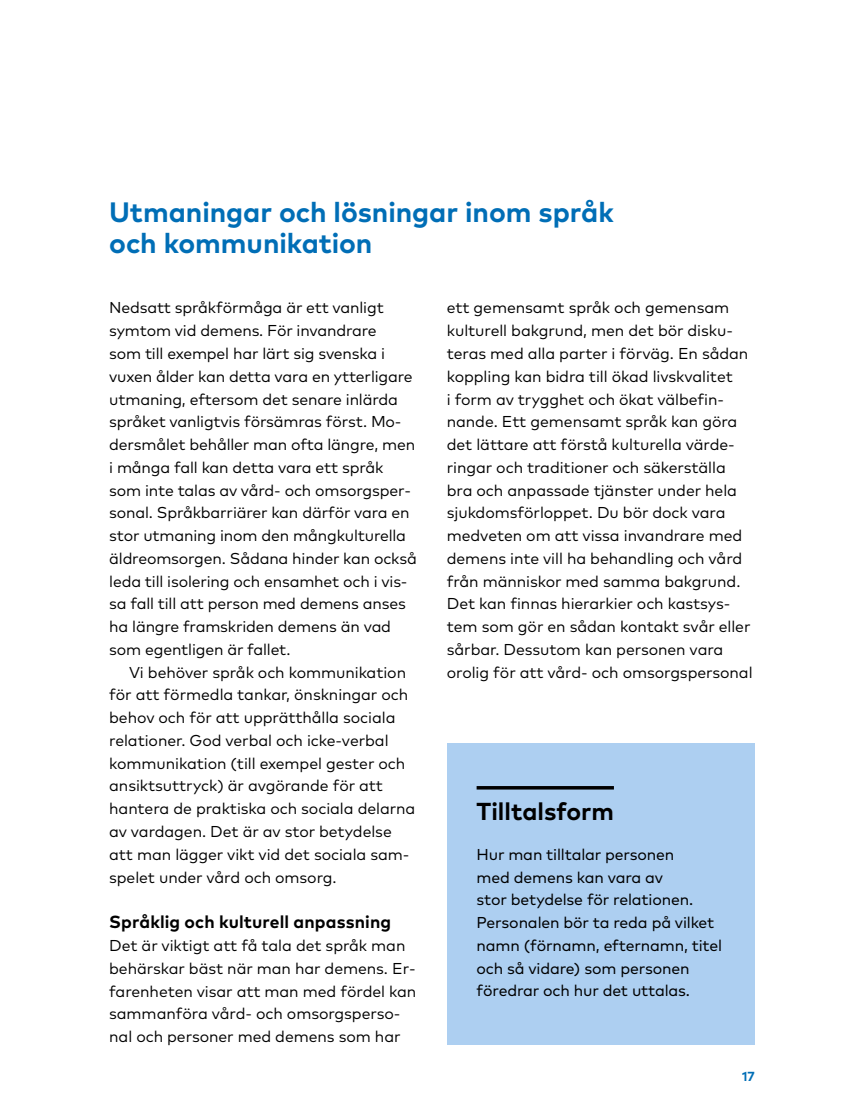
<style>
.page{position:relative;width:844px;height:1117px;background:#fff}
.page>*{position:absolute;margin:0;border:0;box-sizing:border-box;transform-origin:0 0}
.t1{font:700 28px/30.6px "Mark Pro";letter-spacing:-.005em;color:#006eb6}
.t2{font:700 24.5px "Mark Pro";color:#000}
.t3{font:700 17.5px "Mark Pro";letter-spacing:.005em;color:#000}
.t4{font:15.75px/22.8px "Mark Pro";letter-spacing:-.005em;color:#000}
.t5{font:15.75px/22.8px "Mark Pro";letter-spacing:-.01em;color:#000}
.t6{font:700 13.12px "Mark Pro";color:#006eb6}
</style>
<div class="page">
<div style="left:446px;top:743px;width:308px;height:301px;background:#adcff1"></div>
<svg style="left:476px;top:786px;width:137px;height:3px"></svg>
<h1 class="t1" style="left:109px;top:195px;width:506px">Utmaningar och lösningar inom språk och kommunikation</h1>
<p class="t4" style="left:109px;top:295px;width:309px">Nedsatt språkförmåga är ett vanligt symtom vid demens. För invandrare<br>som till exempel har lärt sig svenska i vuxen ålder kan detta vara en ytterligare utmaning, eftersom det senare inlärda språket vanligtvis försämras först. Mo&shy;dersmålet behåller man ofta längre, men i många fall kan detta vara ett språk som inte talas av vård- och omsorgsper&shy;sonal. Språkbarriärer kan därför vara en stor utmaning inom den mångkulturella äldreomsorgen. Sådana hinder kan också leda till isolering och ensamhet och i vis&shy;sa fall till att person med demens anses ha längre framskriden demens än vad som egentligen är fallet.</p>
<p class="t4" style="left:109px;top:659px;width:307px;text-indent:20px">Vi behöver språk och kommunikation för att förmedla tankar, önskningar och behov och för att upprätthålla sociala relationer. God verbal och icke-verbal kommunikation (till exempel gester och ansiktsuttryck) är avgörande för att hantera de praktiska och sociala delarna av vardagen. Det är av stor betydelse att man lägger vikt vid det sociala sam&shy;spelet under vård och omsorg.</p>
<p class="t3" style="left:109px;top:908px;width:283px">Språklig och kulturell anpassning</p>
<p class="t4" style="left:109px;top:932px;width:308px">Det är viktigt att få tala det språk man behärskar bäst när man har demens. Er&shy;farenheten visar att man med fördel kan sammanföra vård- och omsorgsperso&shy;nal och personer med demens som har</p>
<p class="t4" style="left:446px;top:295px;width:307px">ett gemensamt språk och gemensam kulturell bakgrund, men det bör disku&shy;teras med alla parter i förväg. En sådan koppling kan bidra till ökad livskvalitet<br>i form av trygghet och ökat välbefin&shy;nande. Ett gemensamt språk kan göra det lättare att förstå kulturella värde&shy;ringar och traditioner och säkerställa bra och anpassade tjänster under hela sjukdomsförloppet. Du bör dock vara medveten om att vissa invandrare med demens inte vill ha behandling och vård från människor med samma bakgrund.<br>Det kan finnas hierarkier och kastsys&shy;tem som gör en sådan kontakt svår eller sårbar. Dessutom kan personen vara orolig för att vård- och omsorgspersonal</p>
<h2 class="t2" style="left:476px;top:792px;width:139px">Tilltalsform</h2>
<p class="t5" style="left:476px;top:841px;width:247px">Hur man tilltalar personen<br>med demens kan vara av<br>stor betydelse för relationen.<br>Personalen bör ta reda på vilket namn (förnamn, efternamn, titel och så vidare) som personen föredrar och hur det uttalas.</p>
<p class="t6" style="left:741px;top:1066px;width:14px">17</p>
</div>
